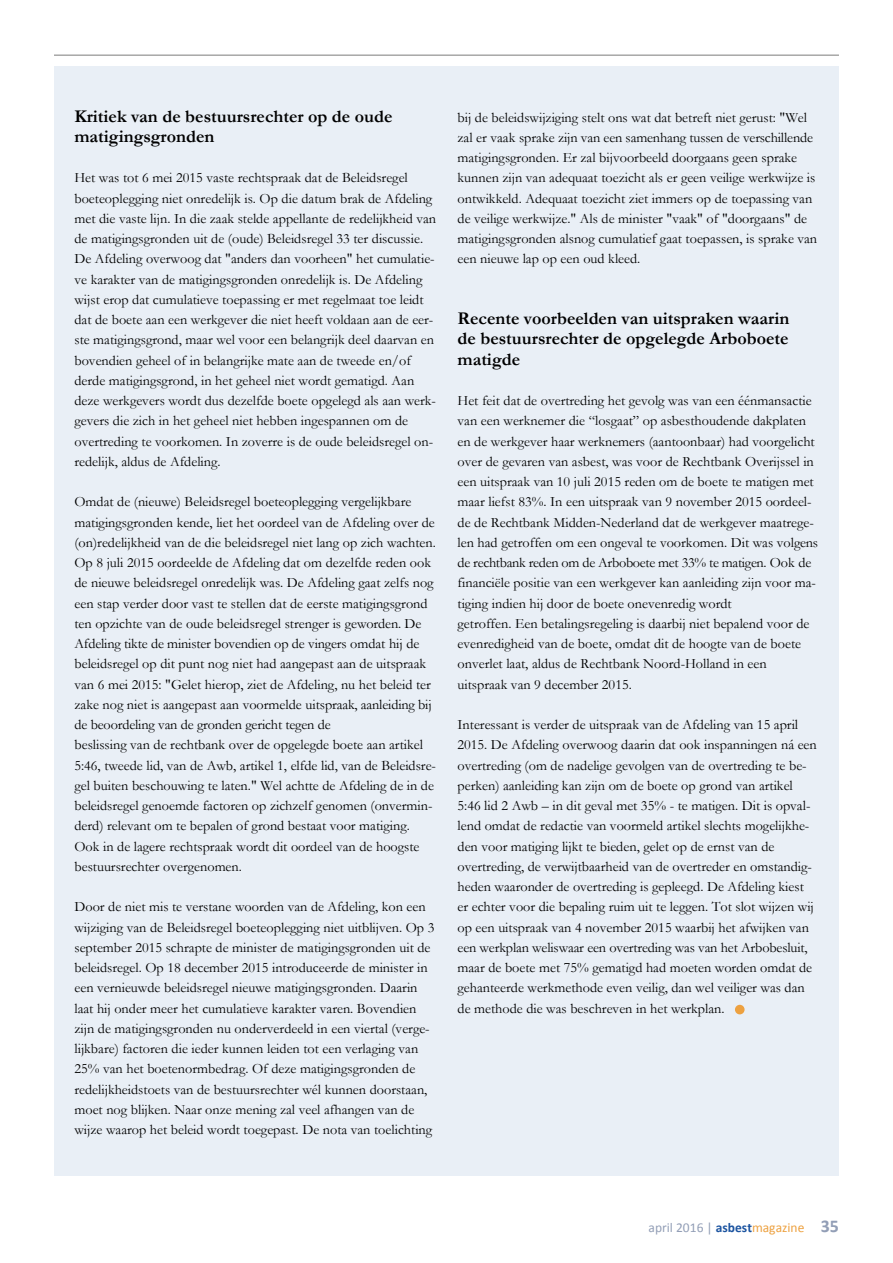
<style>
.page{position:relative;width:893px;height:1263px;background:#fff}
.page>*{position:absolute;margin:0;border:0;box-sizing:border-box;transform-origin:0 0}
.t1{font:700 18px/20.2px "Garamond";color:#000}
.t2{font:14.25px/20.2px "Garamond";color:#000}
.t3{font:13.5px "Calibri";color:#929eb6}
.s1{font-weight:700;color:#1c54a0}
.s2{color:#eda140}
.s3{font-weight:700;font-size:18px}
</style>
<div class="page">
<hr style="left:54px;top:55px;width:785px;height:1px;background:#8a8a89">
<div style="left:55px;top:66px;width:784px;height:1109px;background:#e9eff6"></div>
<div style="left:735px;top:1005px;width:10px;height:9px;background:#eda140;border-radius:50%"></div>
<p class="t1" style="left:74px;top:108px;width:320px">Kritiek van de bestuursrechter op de oude matigingsgronden</p>
<p class="t2" style="left:74px;top:169px;width:363px">Het was tot 6 mei 2015 vaste rechtspraak dat de Beleidsregel boeteoplegging niet onredelijk is. Op die datum brak de Afdeling met die vaste lijn. In die zaak stelde appellante de redelijkheid van de matigingsgronden uit de (oude) Beleidsregel 33 ter discussie.<br>De Afdeling overwoog dat "anders dan voorheen" het cumulatie&shy;ve karakter van de matigingsgronden onredelijk is. De Afdeling wijst erop dat cumulatieve toepassing er met regelmaat toe leidt dat de boete aan een werkgever die niet heeft voldaan aan de eer&shy;ste matigingsgrond, maar wel voor een belangrijk deel daarvan en bovendien geheel of in belangrijke mate aan de tweede en/of derde matigingsgrond, in het geheel niet wordt gematigd. Aan deze werkgevers wordt dus dezelfde boete opgelegd als aan werk&shy;gevers die zich in het geheel niet hebben ingespannen om de overtreding te voorkomen. In zoverre is de oude beleidsregel on&shy;redelijk, aldus de Afdeling.</p>
<p class="t2" style="left:74px;top:493px;width:363px">Omdat de (nieuwe) Beleidsregel boeteoplegging vergelijkbare matigingsgronden kende, liet het oordeel van de Afdeling over de (on)redelijkheid van de die beleidsregel niet lang op zich wachten.<br>Op 8 juli 2015 oordeelde de Afdeling dat om dezelfde reden ook de nieuwe beleidsregel onredelijk was. De Afdeling gaat zelfs nog een stap verder door vast te stellen dat de eerste matigingsgrond ten opzichte van de oude beleidsregel strenger is geworden. De Afdeling tikte de minister bovendien op de vingers omdat hij de beleidsregel op dit punt nog niet had aangepast aan de uitspraak van 6 mei 2015: "Gelet hierop, ziet de Afdeling, nu het beleid ter zake nog niet is aangepast aan voormelde uitspraak, aanleiding bij de beoordeling van de gronden gericht tegen de<br>beslissing van de rechtbank over de opgelegde boete aan artikel 5:46, tweede lid, van de Awb, artikel 1, elfde lid, van de Beleidsre&shy;gel buiten beschouwing te laten." Wel achtte de Afdeling de in de beleidsregel genoemde factoren op zichzelf genomen (onvermin&shy;derd) relevant om te bepalen of grond bestaat voor matiging.<br>Ook in de lagere rechtspraak wordt dit oordeel van de hoogste bestuursrechter overgenomen.</p>
<p class="t2" style="left:74px;top:898px;width:361px">Door de niet mis te verstane woorden van de Afdeling, kon een wijziging van de Beleidsregel boeteoplegging niet uitblijven. Op 3 september 2015 schrapte de minister de matigingsgronden uit de beleidsregel. Op 18 december 2015 introduceerde de minister in een vernieuwde beleidsregel nieuwe matigingsgronden. Daarin laat hij onder meer het cumulatieve karakter varen. Bovendien zijn de matigingsgronden nu onderverdeeld in een viertal (verge&shy;lijkbare) factoren die ieder kunnen leiden tot een verlaging van 25% van het boetenormbedrag. Of deze matigingsgronden de redelijkheidstoets van de bestuursrechter wél kunnen doorstaan, moet nog blijken. Naar onze mening zal veel afhangen van de wijze waarop het beleid wordt toegepast. De nota van toelichting</p>
<p class="t2" style="left:458px;top:109px;width:361px">bij de beleidswijziging stelt ons wat dat betreft niet gerust: "Wel zal er vaak sprake zijn van een samenhang tussen de verschillende matigingsgronden. Er zal bijvoorbeeld doorgaans geen sprake kunnen zijn van adequaat toezicht als er geen veilige werkwijze is ontwikkeld. Adequaat toezicht ziet immers op de toepassing van de veilige werkwijze." Als de minister "vaak" of "doorgaans" de matigingsgronden alsnog cumulatief gaat toepassen, is sprake van een nieuwe lap op een oud kleed.</p>
<p class="t1" style="left:458px;top:310px;width:333px;text-align:justify">Recente voorbeelden van uitspraken waarin de bestuursrechter de opgelegde Arboboete matigde</p>
<p class="t2" style="left:458px;top:392px;width:362px">Het feit dat de overtreding het gevolg was van een éénmansactie van een werknemer die “losgaat” op asbesthoudende dakplaten en de werkgever haar werknemers (aantoonbaar) had voorgelicht over de gevaren van asbest, was voor de Rechtbank Overijssel in een uitspraak van 10 juli 2015 reden om de boete te matigen met maar liefst 83%. In een uitspraak van 9 november 2015 oordeel&shy;de de Rechtbank Midden-Nederland dat de werkgever maatrege&shy;len had getroffen om een ongeval te voorkomen. Dit was volgens de rechtbank reden om de Arboboete met 33% te matigen. Ook de financiële positie van een werkgever kan aanleiding zijn voor ma&shy;tiging indien hij door de boete onevenredig wordt<br>getroffen. Een betalingsregeling is daarbij niet bepalend voor de evenredigheid van de boete, omdat dit de hoogte van de boete onverlet laat, aldus de Rechtbank Noord-Holland in een uitspraak van 9 december 2015.</p>
<p class="t2" style="left:458px;top:716px;width:361px">Interessant is verder de uitspraak van de Afdeling van 15 april 2015. De Afdeling overwoog daarin dat ook inspanningen ná een overtreding (om de nadelige gevolgen van de overtreding te be&shy;perken) aanleiding kan zijn om de boete op grond van artikel 5:46 lid 2 Awb – in dit geval met 35% - te matigen. Dit is opval&shy;lend omdat de redactie van voormeld artikel slechts mogelijkhe&shy;den voor matiging lijkt te bieden, gelet op de ernst van de overtreding, de verwijtbaarheid van de overtreder en omstandig&shy;heden waaronder de overtreding is gepleegd. De Afdeling kiest er echter voor die bepaling ruim uit te leggen. Tot slot wijzen wij op een uitspraak van 4 november 2015 waarbij het afwijken van een werkplan weliswaar een overtreding was van het Arbobesluit, maar de boete met 75% gematigd had moeten worden omdat de gehanteerde werkmethode even veilig, dan wel veiliger was dan de methode die was beschreven in het werkplan.</p>
<p class="t3" style="left:649px;top:1222px;width:192px">april 2016 | <span class="s1">asbest</span><span class="s2">magazine</span> <span class="s3">35</span></p>
</div>
